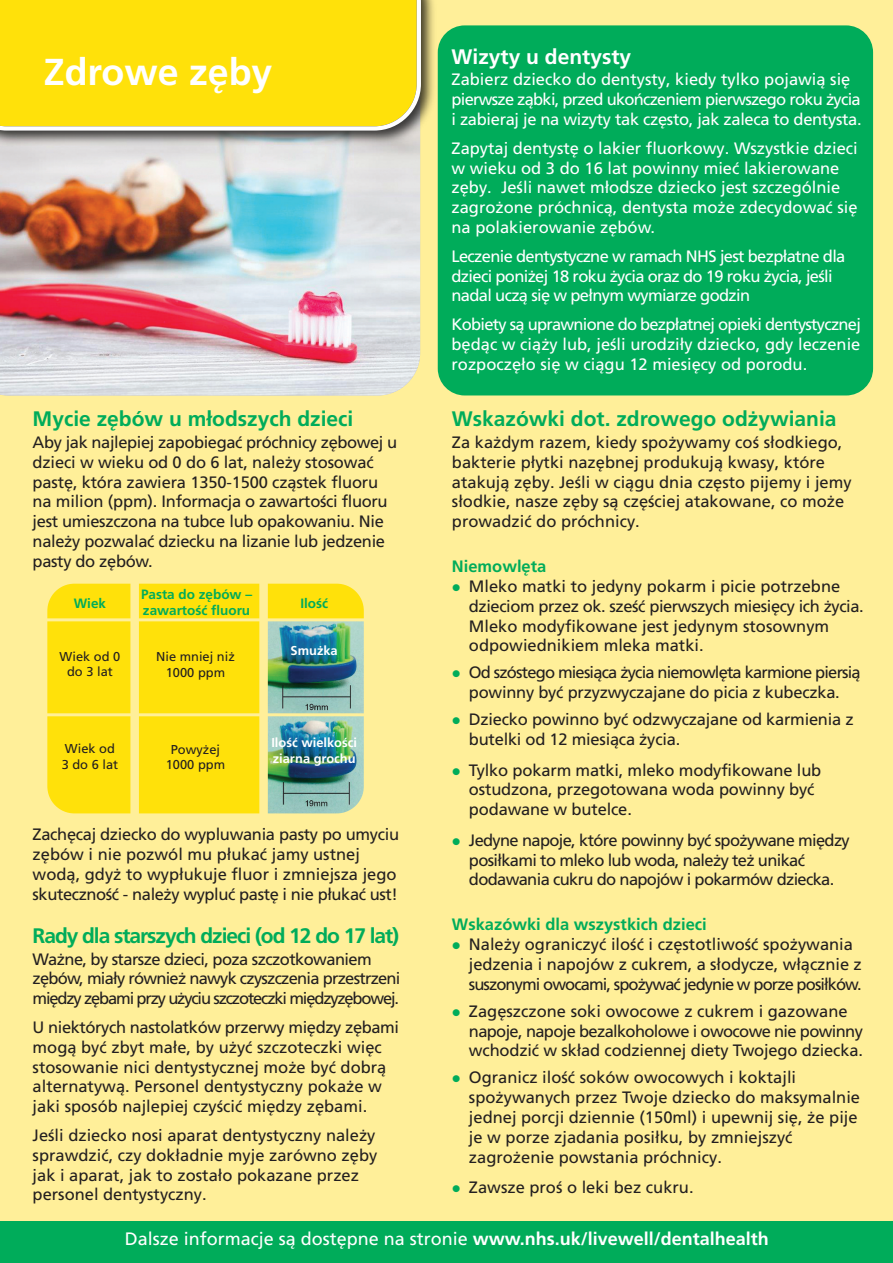
<style>
.page{position:relative;width:893px;height:1263px;background:#ffef99}
.page>*{position:absolute;margin:0;border:0;box-sizing:border-box;transform-origin:0 0}
.t1{font:700 37.5px "Frutiger LT Pro";color:#fff}
.t2{font:700 21px "Frutiger LT Pro";color:#00ac5a}
.t3{font:700 21px "Frutiger LT Pro";letter-spacing:-.05em;color:#00ac5a}
.t4{font:700 21px "Frutiger LT Pro";color:#fff}
.t5{font:18px "Frutiger LT Pro";color:#fff}
.t6{font:16.5px/19.8px "Frutiger LT Pro";letter-spacing:-.01em;color:#231f20}
.t7{font:16.5px/19.8px "Frutiger LT Pro";color:#fff}
.t8{font:16.5px/19.8px "Frutiger LT Pro";letter-spacing:-.02em;color:#fff}
.t9{font:16.5px/19.8px "Frutiger LT Pro";letter-spacing:-.045em;color:#231f20}
.t10{font:16.5px/19.8px "Frutiger LT Pro";letter-spacing:-.04em;color:#fff}
.t11{font:16.5px/19.8px "Frutiger LT Pro";letter-spacing:-.04em;color:#231f20}
.t12{font:16.5px/19.8px "Frutiger LT Pro";letter-spacing:-.05em;color:#231f20;text-align:center}
.t13{font:700 16.5px "Frutiger LT Pro";color:#00ac5a}
.t14{font:700 13.5px/16.2px "Frutiger LT Pro";color:#00ac5a}
.t15{font:12.9px/15.5px "Frutiger LT Pro";color:#231f20;text-align:center}
.t16{font:700 12.9px/15.5px "Frutiger LT Pro";color:#fff}
.s1{color:#00ac5a}
.s2{font-weight:700}
</style>
<div class="page">
<img style="left:0;top:150px;width:420px;height:245px">
<img style="left:0;top:0;width:440px;height:150px">
<div style="left:0;top:0;width:421px;height:131px;background:#ffe10a"></div>
<div style="left:438px;top:25px;width:435px;height:370px;background:#00ac5a;border-radius:27px"></div>
<div style="left:0;top:1221px;width:893px;height:42px;background:#00ac5a"></div>
<svg style="left:47px;top:583px;width:317px;height:231px;background:#d8d13a"></svg>
<h1 class="t1" style="left:44px;top:57px;width:230px">Zdrowe zęby</h1>
<p class="t2" style="left:33px;top:410px;width:322px">Mycie zębów u młodszych dzieci</p>
<p class="t6" style="left:33px;top:433px;width:366px">Aby jak najlepiej zapobiegać próchnicy zębowej u dzieci w wieku od 0 do 6 lat, należy stosować pastę, która zawiera 1350-1500 cząstek fluoru na milion (ppm). Informacja o zawartości fluoru jest umieszczona na tubce lub opakowaniu. Nie należy pozwalać dziecku na lizanie lub jedzenie pasty do zębów.</p>
<p class="t14" style="left:74px;top:596px;width:34px">Wiek</p>
<p class="t15" style="left:60px;top:650px;width:62px">Wiek od 0 do 3 lat</p>
<p class="t14" style="left:141px;top:587px;width:113px">Pasta do zębów – zawartość fluoru</p>
<p class="t15" style="left:156px;top:650px;width:80px">Nie mniej niż<br>1000 ppm</p>
<p class="t14" style="left:300px;top:596px;width:29px">Ilość</p>
<p class="t16" style="left:291px;top:643px;width:49px">Smużka</p>
<p class="t15" style="left:62px;top:742px;width:58px;text-align:left">Wiek od<br>3 do 6 lat</p>
<p class="t15" style="left:166px;top:743px;width:61px">Powyżej<br>1000 ppm</p>
<p class="t16" style="left:271px;top:736px;width:87px">Ilość wielkości ziarna grochu</p>
<p class="t6" style="left:33px;top:826px;width:368px">Zachęcaj dziecko do wypluwania pasty po umyciu zębów i nie pozwól mu płukać jamy ustnej wodą, gdyż to wypłukuje fluor i zmniejsza jego skuteczność - należy wypluć pastę i nie płukać ust!</p>
<p class="t3" style="left:33px;top:927px;width:368px">Rady dla starszych dzieci (od 12 do 17 lat)</p>
<p class="t9" style="left:33px;top:950px;width:369px">Ważne, by starsze dzieci, poza szczotkowaniem zębów, miały również nawyk czyszczenia przestrzeni między zębami przy użyciu szczoteczki międzyzębowej.</p>
<p class="t6" style="left:33px;top:1018px;width:368px">U niektórych nastolatków przerwy między zębami mogą być zbyt małe, by użyć szczoteczki więc stosowanie nici dentystycznej może być dobrą alternatywą. Personel dentystyczny pokaże w jaki sposób najlepiej czyścić między zębami.</p>
<p class="t6" style="left:33px;top:1126px;width:346px">Jeśli dziecko nosi aparat dentystyczny należy sprawdzić, czy dokładnie myje zarówno zęby jak i aparat, jak to zostało pokazane przez personel dentystyczny.</p>
<p class="t4" style="left:452px;top:48px;width:181px">Wizyty u dentysty</p>
<p class="t8" style="left:452px;top:71px;width:412px">Zabierz dziecko do dentysty, kiedy tylko pojawią się pierwsze ząbki, przed ukończeniem pierwszego roku życia i zabieraj je na wizyty tak często, jak zaleca to dentysta.</p>
<p class="t7" style="left:452px;top:139px;width:408px">Zapytaj dentystę o lakier fluorkowy. Wszystkie dzieci w wieku od 3 do 16 lat powinny mieć lakierowane zęby. Jeśli nawet młodsze dziecko jest szczególnie zagrożone próchnicą, dentysta może zdecydować się na polakierowanie zębów.</p>
<p class="t10" style="left:452px;top:247px;width:395px">Leczenie dentystyczne w ramach NHS jest bezpłatne dla dzieci poniżej 18 roku życia oraz do 19 roku życia, jeśli nadal uczą się w pełnym wymiarze godzin</p>
<p class="t7" style="left:452px;top:316px;width:411px;text-align:justify">Kobiety są uprawnione do bezpłatnej opieki dentystycznej będąc w ciąży lub, jeśli urodziły dziecko, gdy leczenie rozpoczęło się w ciągu 12 miesięcy od porodu.</p>
<p class="t2" style="left:452px;top:410px;width:386px">Wskazówki dot. zdrowego odżywiania</p>
<p class="t6" style="left:452px;top:433px;width:401px">Za każdym razem, kiedy spożywamy coś słodkiego, bakterie płytki nazębnej produkują kwasy, które atakują zęby. Jeśli w ciągu dnia często pijemy i jemy słodkie, nasze zęby są częściej atakowane, co może prowadzić do próchnicy.</p>
<p class="t13" style="left:452px;top:560px;width:96px">Niemowlęta</p>
<p class="t6" style="left:469px;top:577px;width:396px;text-indent:-17px"><span class="s1">●</span> Mleko matki to jedyny pokarm i picie potrzebne dzieciom przez ok. sześć pierwszych miesięcy ich życia.<br>Mleko modyfikowane jest jedynym stosownym odpowiednikiem mleka matki.</p>
<p class="t12" style="left:452px;top:664px;width:410px"><span class="s1">●</span> Od szóstego miesiąca życia niemowlęta karmione piersią powinny być przyzwyczajane do picia z kubeczka.</p>
<p class="t6" style="left:469px;top:711px;width:386px;text-indent:-17px"><span class="s1">●</span> Dziecko powinno być odzwyczajane od karmienia z butelki od 12 miesiąca życia.</p>
<p class="t6" style="left:469px;top:761px;width:354px;text-indent:-17px"><span class="s1">●</span> Tylko pokarm matki, mleko modyfikowane lub ostudzona, przegotowana woda powinny być podawane w butelce.</p>
<p class="t11" style="left:469px;top:831px;width:382px;text-indent:-17px"><span class="s1">●</span> Jedyne napoje, które powinny być spożywane między posiłkami to mleko lub woda, należy też unikać dodawania cukru do napojów i pokarmów dziecka.</p>
<p class="t13" style="left:452px;top:918px;width:256px">Wskazówki dla wszystkich dzieci</p>
<p class="t6" style="left:469px;top:936px;width:394px;text-indent:-17px"><span class="s1">●</span> Należy ograniczyć ilość i częstotliwość spożywania jedzenia i napojów z cukrem, a słodycze, włącznie z suszonymi owocami, spożywać jedynie w porze posiłków.</p>
<p class="t6" style="left:469px;top:1002px;width:396px;text-indent:-17px"><span class="s1">●</span> Zagęszczone soki owocowe z cukrem i gazowane napoje, napoje bezalkoholowe i owocowe nie powinny wchodzić w skład codziennej diety Twojego dziecka.</p>
<p class="t6" style="left:469px;top:1069px;width:393px;text-indent:-17px"><span class="s1">●</span> Ogranicz ilość soków owocowych i koktajli spożywanych przez Twoje dziecko do maksymalnie jednej porcji dziennie (150ml) i upewnij się, że pije je w porze zjadania posiłku, by zmniejszyć zagrożenie powstania próchnicy.</p>
<p class="t6" style="left:452px;top:1179px;width:243px"><span class="s1">●</span> Zawsze proś o leki bez cukru.</p>
<p class="t5" style="left:125px;top:1232px;width:646px">Dalsze informacje są dostępne na stronie <span class="s2">www.nhs.uk/livewell/dentalhealth</span></p>
</div>
